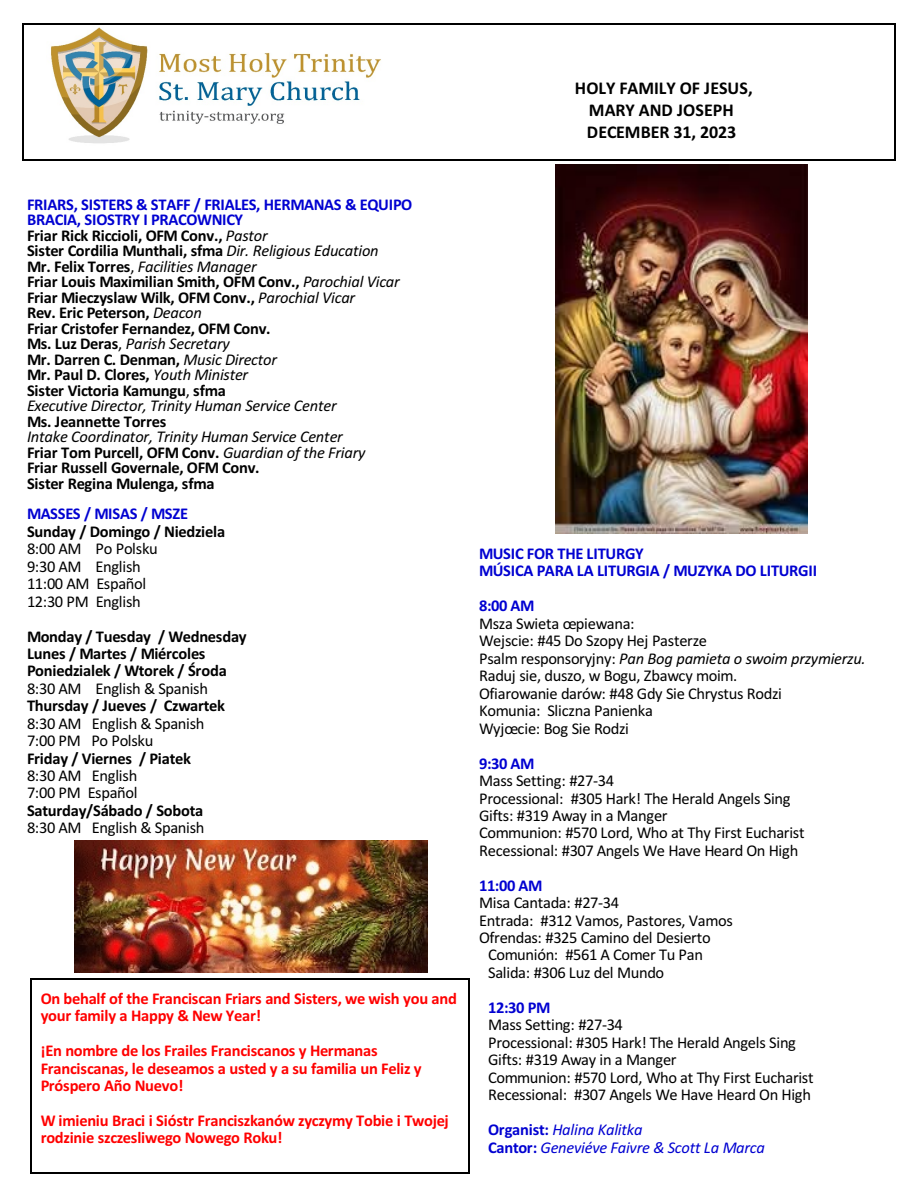
<style>
.page{position:relative;width:918px;height:1188px;background:#fff}
.page>*{position:absolute;margin:0;border:0;box-sizing:border-box;transform-origin:0 0}
.t1{font:700 18px/21.9px "Calibri";color:#000;text-align:center}
.t2{font:16.5px/17.4px "Calibri";letter-spacing:-.02em;color:#000}
.t3{font:700 16.5px/15.5px "Calibri";letter-spacing:-.015em;color:#000}
.t4{font:700 16.5px/17.4px "Calibri";letter-spacing:-.015em;color:#f00}
.t5{font:700 16.5px/17.2px "Calibri";letter-spacing:-.02em;color:#0000d1}
.t6{font:italic 16.5px/17.7px "Calibri";letter-spacing:-.015em;color:#0000d1}
.s1{color:#0000d1}
.s2{font-weight:400;font-style:italic}
.s3{font-weight:400}
.s4{font-style:italic}
.s5{font-weight:700;font-style:normal}
</style>
<div class="page">
<img style="left:46px;top:24px;width:339px;height:120px">
<hr style="left:22px;top:23px;width:1px;height:137px;background:#000">
<hr style="left:895px;top:23px;width:1px;height:137px;background:#000">
<hr style="left:22px;top:23px;width:874px;height:1px;background:#000">
<hr style="left:22px;top:159px;width:874px;height:2px;background:#000">
<img style="left:74px;top:841px;width:353px;height:131px">
<img style="left:556px;top:164px;width:251px;height:369px">
<hr style="left:30px;top:978px;width:1px;height:195px;background:#000">
<hr style="left:469px;top:978px;width:1px;height:195px;background:#000">
<hr style="left:30px;top:978px;width:439px;height:1px;background:#000">
<hr style="left:30px;top:1173px;width:439px;height:1px;background:#000">
<p class="t3" style="left:27px;top:198px;width:387px"><span class="s1">FRIARS, SISTERS &amp; STAFF / FRIALES, HERMANAS &amp; EQUIPO BRACIA, SIOSTRY I PRACOWNICY<br></span>Friar Rick Riccioli, OFM Conv., <span class="s2">Pastor<br></span>Sister Cordilia Munthali, sfma <span class="s2">Dir. Religious Education<br></span>Mr. Felix Torres<span class="s3">,</span> <span class="s2">Facilities Manager<br></span>Friar Louis Maximilian Smith, OFM Conv., <span class="s2">Parochial Vicar </span>Friar Mieczyslaw Wilk, OFM Conv., <span class="s2">Parochial Vicar<br></span>Rev. Eric Peterson, <span class="s2">Deacon<br></span>Friar Cristofer Fernandez, OFM Conv.<br>Ms. Luz Deras<span class="s3">,</span> <span class="s2">Parish Secretary<br></span>Mr. Darren C. Denman, <span class="s2">Music Director<br></span>Mr. Paul D. Clores, <span class="s2">Youth Minister<br></span>Sister Victoria Kamungu<span class="s3">,</span> sfma<br><span class="s2">Executive Director, Trinity Human Service Center</span></p>
<p class="t3" style="left:27px;top:415px;width:141px">Ms. Jeannette Torres</p>
<p class="t3" style="left:27px;top:430px;width:340px"><span class="s2">Intake Coordinator, Trinity Human Service Center </span>Friar Tom Purcell, OFM Conv. <span class="s2">Guardian of the Friary </span>Friar Russell Governale, OFM Conv.<br>Sister Regina Mulenga, sfma</p>
<p class="t5" style="left:27px;top:506px;width:163px">MASSES / MISAS / MSZE</p>
<p class="t3" style="left:27px;top:525px;width:200px">Sunday / Domingo / Niedziela</p>
<p class="t2" style="left:27px;top:541px;width:132px">8:00 AM Po Polsku<br>9:30 AM English<br>11:00 AM Español<br>12:30 PM English</p>
<p class="t3" style="left:27px;top:629px;width:221px;line-height:17.4px">Monday / Tuesday / Wednesday<br>Lunes / Martes / Miércoles<br>Poniedzialek / Wtorek / Œroda</p>
<p class="t2" style="left:27px;top:681px;width:183px">8:30 AM English &amp; Spanish</p>
<p class="t3" style="left:27px;top:700px;width:200px">Thursday / Jueves / Czwartek</p>
<p class="t2" style="left:27px;top:716px;width:179px">8:30 AM English &amp; Spanish<br>7:00 PM Po Polsku</p>
<p class="t3" style="left:27px;top:752px;width:165px">Friday / Viernes / Piatek</p>
<p class="t2" style="left:27px;top:768px;width:112px">8:30 AM English<br>7:00 PM Español</p>
<p class="t3" style="left:27px;top:804px;width:178px">Saturday/Sábado / Sobota</p>
<p class="t2" style="left:27px;top:821px;width:179px">8:30 AM English &amp; Spanish</p>
<p class="t4" style="left:41px;top:991px;width:418px">On behalf of the Franciscan Friars and Sisters, we wish you and your family a Happy &amp; New Year!</p>
<p class="t4" style="left:41px;top:1043px;width:383px">¡En nombre de los Frailes Franciscanos y Hermanas<br>Franciscanas, le deseamos a usted y a su familia un Feliz y<br>Próspero Año Nuevo!</p>
<p class="t4" style="left:41px;top:1113px;width:410px">W imieniu Braci i Sióstr Franciszkanów zyczymy Tobie i Twojej rodzinie szczesliwego Nowego Roku!</p>
<p class="t1" style="left:575px;top:79px;width:179px">HOLY FAMILY OF JESUS,<br>MARY AND JOSEPH<br>DECEMBER 31, 2023</p>
<p class="t5" style="left:479px;top:546px;width:339px">MUSIC FOR THE LITURGY<br>MÚSICA PARA LA LITURGIA / MUZYKA DO LITURGII</p>
<p class="t5" style="left:479px;top:599px;width:57px">8:00 AM</p>
<p class="t2" style="left:479px;top:616px;width:388px">Msza Swieta œpiewana:<br>Wejscie: #45 Do Szopy Hej Pasterze<br>Psalm responsoryjny: <span class="s4">Pan Bog pamieta o swoim przymierzu.<br></span>Raduj sie, duszo, w Bogu, Zbawcy moim.<br>Ofiarowanie darów: #48 Gdy Sie Chrystus Rodzi<br>Komunia: Sliczna Panienka<br>Wyjœcie: Bog Sie Rodzi</p>
<p class="t5" style="left:479px;top:756px;width:57px">9:30 AM</p>
<p class="t2" style="left:479px;top:773px;width:327px">Mass Setting: #27-34<br>Processional: #305 Hark! The Herald Angels Sing Gifts: #319 Away in a Manger<br>Communion: #570 Lord, Who at Thy First Eucharist Recessional: #307 Angels We Have Heard On High</p>
<p class="t5" style="left:479px;top:878px;width:65px">11:00 AM</p>
<p class="t2" style="left:479px;top:895px;width:142px">Misa Cantada: #27-34</p>
<p class="t2" style="left:479px;top:913px;width:255px">Entrada: #312 Vamos, Pastores, Vamos</p>
<p class="t2" style="left:479px;top:930px;width:233px">Ofrendas: #325 Camino del Desierto</p>
<p class="t2" style="left:488px;top:948px;width:216px">Comunión: #561 A Comer Tu Pan</p>
<p class="t2" style="left:488px;top:965px;width:178px">Salida: #306 Luz del Mundo</p>
<p class="t5" style="left:488px;top:1000px;width:64px">12:30 PM</p>
<p class="t2" style="left:488px;top:1017px;width:327px">Mass Setting: #27-34<br>Processional: #305 Hark! The Herald Angels Sing Gifts: #319 Away in a Manger<br>Communion: #570 Lord, Who at Thy First Eucharist Recessional: #307 Angels We Have Heard On High</p>
<p class="t6" style="left:488px;top:1122px;width:278px"><span class="s5">Organist:</span> Halina Kalitka<br><span class="s5">Cantor:</span> Geneviéve Faivre &amp; Scott La Marca</p>
</div>
